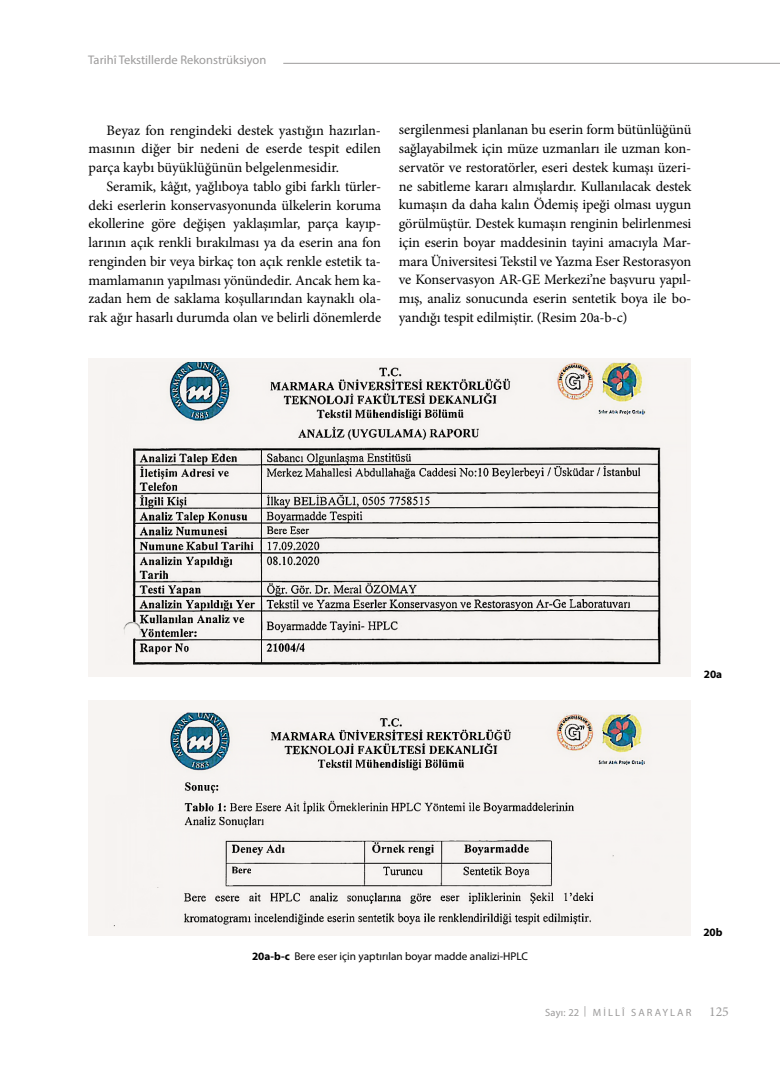
<style>
.page{position:relative;width:780px;height:1081px;background:#fff}
.page>*{position:absolute;margin:0;border:0;box-sizing:border-box;transform-origin:0 0}
.t1{font:14.38px/18.8px "Minion Pro";letter-spacing:-.01em;color:#000;text-align:justify}
.t2{font:13.75px "Minion Pro";color:#9c9b9b}
.t3{font:12.5px "Myriad Pro";color:#9c9b9b}
.t4{font:11.25px "Myriad Pro";color:#000}
.t5{font:700 11.25px "Myriad Pro";color:#000}
.t6{font:10.5px "Myriad Pro";letter-spacing:.2em;color:#9c9b9b}
.s1{font-weight:700}
</style>
<div class="page">
<hr style="left:283px;top:63px;width:497px;height:1px;background:#9c9b9b">
<div style="left:89px;top:358px;width:602px;height:319px;background:#f7f4f2"></div>
<div style="left:89px;top:700px;width:602px;height:236px;background:#f7f4f2"></div>
<img style="left:113px;top:712px;width:532px;height:215px">
<img style="left:123px;top:362px;width:538px;height:303px">
<p class="t3" style="left:88px;top:52px;width:180px">Tarihî Tekstillerde Rekonstrüksiyon</p>
<p class="t1" style="left:89px;top:121px;width:294px;text-indent:18px">Beyaz fon rengindeki destek yastığın hazırlan&shy;masının diğer bir nedeni de eserde tespit edilen parça kaybı büyüklüğünün belgelenmesidir.</p>
<p class="t1" style="left:89px;top:177px;width:294px;text-indent:18px">Seramik, kâğıt, yağlıboya tablo gibi farklı türler&shy;deki eserlerin konservasyonunda ülkelerin koruma ekollerine göre değişen yaklaşımlar, parça kayıp&shy;larının açık renkli bırakılması ya da eserin ana fon renginden bir veya birkaç ton açık renkle estetik ta&shy;mamlamanın yapılması yönündedir. Ancak hem ka&shy;zadan hem de saklama koşullarından kaynaklı ola&shy;rak ağır hasarlı durumda olan ve belirli dönemlerde</p>
<p class="t1" style="left:399px;top:121px;width:294px">sergilenmesi planlanan bu eserin form bütünlüğünü sağlayabilmek için müze uzmanları ile uzman kon&shy;servatör ve restoratörler, eseri destek kumaşı üzeri&shy;ne sabitleme kararı almışlardır. Kullanılacak destek kumaşın da daha kalın Ödemiş ipeği olması uygun görülmüştür. Destek kumaşın renginin belirlenmesi için eserin boyar maddesinin tayini amacıyla Mar&shy;mara Üniversitesi Tekstil ve Yazma Eser Restorasyon ve Konservasyon AR-GE Merkezi’ne başvuru yapıl&shy;mış, analiz sonucunda eserin sentetik boya ile bo&shy;yandığı tespit edilmiştir. (Resim 20a-b-c)</p>
<p class="t4" style="left:252px;top:950px;width:277px"><span class="s1">20a-b-c</span> Bere eser için yaptırılan boyar madde analizi-HPLC</p>
<p class="t5" style="left:703px;top:667px;width:20px">20a</p>
<p class="t5" style="left:703px;top:924px;width:21px">20b</p>
<p class="t6" style="left:545px;top:1006px;width:148px">Sayı: 22 | MİLLÎ SARAYLAR</p>
<p class="t2" style="left:709px;top:1003px;width:21px">125</p>
</div>
